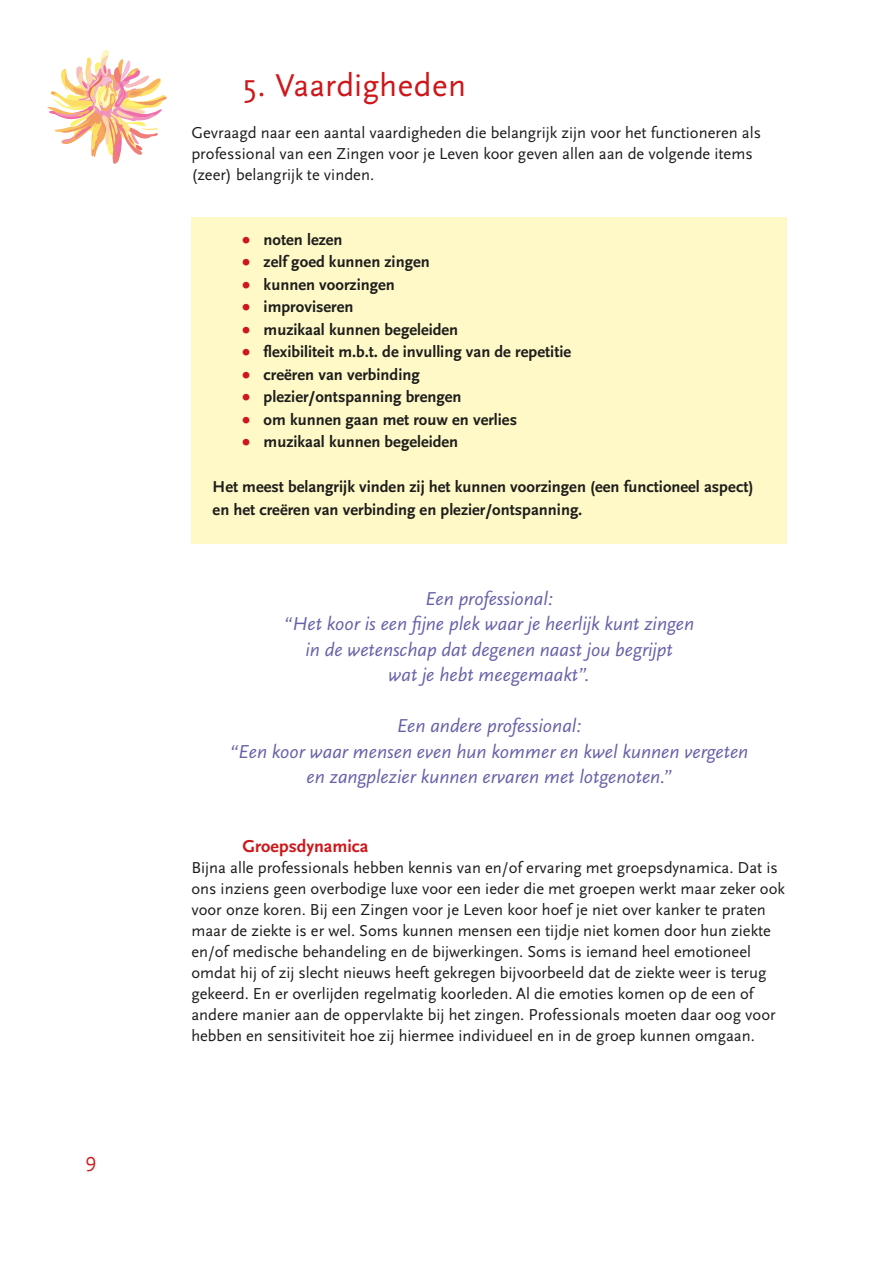
<style>
.page{position:relative;width:893px;height:1263px;background:#fff}
.page>*{position:absolute;margin:0;border:0;box-sizing:border-box;transform-origin:0 0}
.Kop{font:33px "Scala Sans OT";letter-spacing:.005em;color:#cd171a}
.t1{font:21px "Scala Sans OT";color:#cd171a}
.quote{font:italic 19.5px "Scala Sans OT";color:#6662a9}
.tussenkop{font:700 18px "Scala Sans OT";color:#cd171a}
.t2{font:16.5px/21px "Scala Sans OT";color:#1d1d1b}
.t3{font:700 16.5px "Scala Sans OT";color:#1d1d1b}
.s1{font-size:21px;color:#cd171a}
</style>
<div class="page">
<svg style="left:47px;top:50px;width:120px;height:114px"></svg>
<div style="left:191px;top:218px;width:596px;height:326px;background:#fff9c8"></div>
<p class="t1" style="left:85px;top:1149px;width:13px">9</p>
<p class="Kop" style="left:242px;top:68px;width:225px">5. Vaardigheden</p>
<p class="t2" style="left:191px;top:123px;width:571px">Gevraagd naar een aantal vaardigheden die belangrijk zijn voor het functioneren als professional van een Zingen voor je Leven koor geven allen aan de volgende items (zeer) belangrijk te vinden.</p>
<p class="t3" style="left:242px;top:230px;width:102px"><span class="s1">•</span> noten lezen</p>
<p class="t3" style="left:242px;top:252px;width:189px"><span class="s1">•</span> zelf goed kunnen zingen</p>
<p class="t3" style="left:242px;top:275px;width:154px"><span class="s1">•</span> kunnen voorzingen</p>
<p class="t3" style="left:242px;top:297px;width:113px"><span class="s1">•</span> improviseren</p>
<p class="t3" style="left:242px;top:320px;width:217px"><span class="s1">•</span> muzikaal kunnen begeleiden</p>
<p class="t3" style="left:242px;top:342px;width:330px"><span class="s1">•</span> flexibiliteit m.b.t. de invulling van de repetitie</p>
<p class="t3" style="left:242px;top:365px;width:179px"><span class="s1">•</span> creëren van verbinding</p>
<p class="t3" style="left:242px;top:387px;width:221px"><span class="s1">•</span> plezier/ontspanning brengen</p>
<p class="t3" style="left:242px;top:410px;width:276px"><span class="s1">•</span> om kunnen gaan met rouw en verlies</p>
<p class="t3" style="left:242px;top:432px;width:217px"><span class="s1">•</span> muzikaal kunnen begeleiden</p>
<p class="t3" style="left:213px;top:477px;width:542px">Het meest belangrijk vinden zij het kunnen voorzingen (een functioneel aspect)</p>
<p class="t3" style="left:213px;top:500px;width:371px">en het creëren van verbinding en plezier/ontspanning.</p>
<p class="quote" style="left:425px;top:588px;width:129px">Een professional:</p>
<p class="quote" style="left:284px;top:613px;width:412px">“Het koor is een fijne plek waar je heerlijk kunt zingen</p>
<p class="quote" style="left:305px;top:639px;width:369px">in de wetenschap dat degenen naast jou begrijpt</p>
<p class="quote" style="left:389px;top:664px;width:202px">wat je hebt meegemaakt”.</p>
<p class="quote" style="left:397px;top:715px;width:186px">Een andere professional:</p>
<p class="quote" style="left:230px;top:741px;width:520px">“Een koor waar mensen even hun kommer en kwel kunnen vergeten</p>
<p class="quote" style="left:307px;top:766px;width:366px">en zangplezier kunnen ervaren met lotgenoten.”</p>
<p class="tussenkop" style="left:242px;top:836px;width:128px">Groepsdynamica</p>
<p class="t2" style="left:191px;top:858px;width:595px">Bijna alle professionals hebben kennis van en/of ervaring met groepsdynamica. Dat is ons inziens geen overbodige luxe voor een ieder die met groepen werkt maar zeker ook voor onze koren. Bij een Zingen voor je Leven koor hoef je niet over kanker te praten maar de ziekte is er wel. Soms kunnen mensen een tijdje niet komen door hun ziekte en/of medische behandeling en de bijwerkingen. Soms is iemand heel emotioneel omdat hij of zij slecht nieuws heeft gekregen bijvoorbeeld dat de ziekte weer is terug gekeerd. En er overlijden regelmatig koorleden. Al die emoties komen op de een of andere manier aan de oppervlakte bij het zingen. Professionals moeten daar oog voor hebben en sensitiviteit hoe zij hiermee individueel en in de groep kunnen omgaan.</p>
</div>
